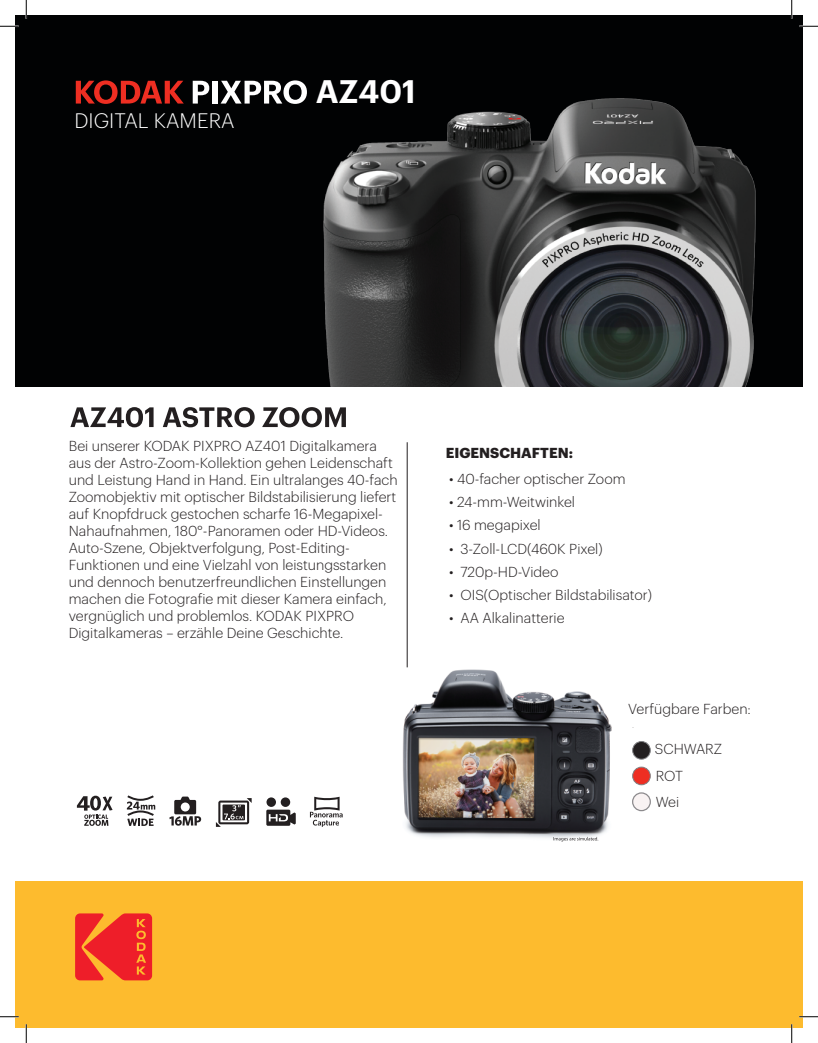
<style>
.page{position:relative;width:818px;height:1043px;background:#fff}
.page>*{position:absolute;margin:0;border:0;box-sizing:border-box;transform-origin:0 0}
.t1{font:600 31.88px "Graphik";color:#fff}
.t2{font:300 20.5px "Graphik";color:#fff}
.t3{font:300 14.12px/17px "Graphik";color:#231f20}
.t4{font:700 14.12px "Graphik";color:#231f20}
</style>
<div class="page">
<div style="left:15px;top:881px;width:787px;height:147px;background:#fdbb2e"></div>
<svg style="left:127px;top:795px;width:28px;height:31px"></svg>
<svg style="left:216px;top:798px;width:36px;height:28px"></svg>
<svg style="left:169px;top:796px;width:32px;height:29px"></svg>
<svg style="left:266px;top:797px;width:30px;height:28px"></svg>
<svg style="left:310px;top:796px;width:32px;height:31px"></svg>
<svg style="left:77px;top:795px;width:36px;height:30px"></svg>
<div style="left:632px;top:767px;width:18px;height:17px;background:#ee2e22;border-radius:50%"></div>
<div style="left:632px;top:766px;width:18px;height:19px;border:1px solid #808083;border-radius:50%"></div>
<div style="left:632px;top:741px;width:18px;height:18px;background:#231f20;border-radius:50%"></div>
<div style="left:632px;top:741px;width:18px;height:18px;border:1px solid #808083;border-radius:50%"></div>
<div style="left:15px;top:15px;width:787px;height:371px;background:#010203"></div>
<img style="left:323px;top:98px;width:433px;height:288px">
<svg style="left:76px;top:80px;width:108px;height:24px"></svg>
<svg style="left:193px;top:81px;width:16px;height:23px"></svg>
<div style="left:212px;top:81px;width:5px;height:23px;background:#fff"></div>
<svg style="left:220px;top:80px;width:87px;height:24px"></svg>
<svg style="left:70px;top:407px;width:276px;height:20px"></svg>
<svg style="left:75px;top:913px;width:77px;height:67px"></svg>
<img style="left:402px;top:662px;width:210px;height:180px">
<img style="left:417px;top:736px;width:117px;height:82px">
<svg style="left:553px;top:836px;width:45px;height:5px"></svg>
<hr style="left:407px;top:442px;width:1px;height:225px;background:#231f20">
<svg style="left:0;top:25px;width:19px;height:2px"></svg>
<svg style="left:799px;top:25px;width:19px;height:2px"></svg>
<svg style="left:0;top:1016px;width:19px;height:1px"></svg>
<svg style="left:799px;top:1015px;width:19px;height:2px"></svg>
<svg style="left:25px;top:0;width:2px;height:19px"></svg>
<svg style="left:25px;top:1024px;width:2px;height:18px"></svg>
<svg style="left:790px;top:0;width:2px;height:19px"></svg>
<svg style="left:791px;top:1024px;width:1px;height:18px"></svg>
<svg style="left:632px;top:792px;width:19px;height:19px"></svg>
<h2 class="t2" style="left:74px;top:105px;width:162px">DIGITAL KAMERA</h2>
<h1 class="t1" style="left:316px;top:67px;width:101px">AZ401</h1>
<p class="t3" style="left:69px;top:436px;width:330px">Bei unserer KODAK PIXPRO AZ401 Digitalkamera aus der Astro-Zoom-Kollektion gehen Leidenschaft und Leistung Hand in Hand. Ein ultralanges 40-fach Zoomobjektiv mit optischer Bildstabilisierung liefert auf Knopfdruck gestochen scharfe 16-Megapixel-Nahaufnahmen, 180°-Panoramen oder HD-Videos.<br>Auto-Szene, Objektverfolgung, Post-Editing-Funktionen und eine Vielzahl von leistungsstarken und dennoch benutzerfreundlichen Einstellungen machen die Fotografie mit dieser Kamera einfach, vergnüglich und problemlos. KODAK PIXPRO Digitalkameras – erzähle Deine Geschichte.</p>
<p class="t4" style="left:445px;top:441px;width:129px">EIGENSCHAFTEN:</p>
<p class="t3" style="left:449px;top:469px;width:178px">• 40-facher optischer Zoom</p>
<p class="t3" style="left:449px;top:492px;width:128px">• 24-mm-Weitwinkel</p>
<p class="t3" style="left:449px;top:516px;width:93px">• 16 megapixel</p>
<p class="t3" style="left:449px;top:539px;width:155px">• 3-Zoll-LCD(460K Pixel)</p>
<p class="t3" style="left:449px;top:562px;width:111px">• 720p-HD-Video</p>
<p class="t3" style="left:449px;top:585px;width:205px">• OIS(Optischer Bildstabilisator)</p>
<p class="t3" style="left:449px;top:608px;width:117px">• AA Alkalinatterie</p>
<p class="t3" style="left:628px;top:699px;width:124px">Verfügbare Farben:</p>
<p class="t3" style="left:655px;top:734px;width:69px;line-height:26.2px">SCHWARZ<br>ROT<br>Wei</p>
</div>
